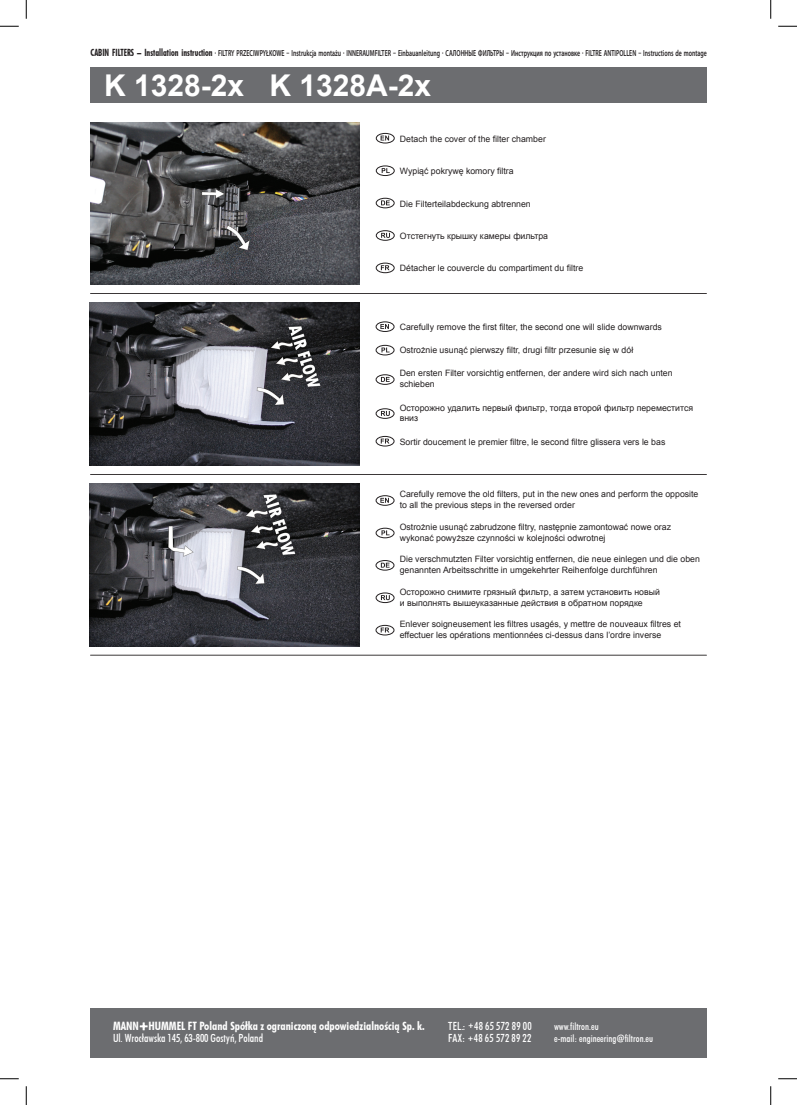
<style>
.page{position:relative;width:797px;height:1105px;background:#fff}
.page>*{position:absolute;margin:0;border:0;box-sizing:border-box;transform-origin:0 0}
.t1{font:700 30px "Arial";color:#fff}
.t2{font:11.5px "Futura Bd Cn AT";color:#fff}
.t3{font:11.25px/12.5px "Futura Md Cn AT";letter-spacing:.005em;color:#fff}
.t4{font:10px/12.5px "Futura Md Cn AT";color:#fff}
.t5{font:8.75px/10.9px "Arial";color:#231f20}
.t6{font:600 8.75px "Myriad Pro";color:#231f20;scale:.67 1}
.s1{font-family:"Futura Bd Cn AT";font-weight:400;font-size:10px}
.s2{font-family:"Futura Black AT";font-size:7.5px}
.s3{font-family:"Futura X Blk Cn AT";font-size:8.75px}
</style>
<div class="page">
<div style="left:90px;top:68px;width:617px;height:35px;background:#6c6d70"></div>
<div style="left:90px;top:1008px;width:617px;height:49px;background:#6c6d70"></div>
<hr style="left:90px;top:293px;width:617px;height:1px;background:#231f20">
<hr style="left:90px;top:474px;width:617px;height:1px;background:#231f20">
<hr style="left:90px;top:655px;width:617px;height:1px;background:#231f20">
<svg style="left:140px;top:1022px;width:8px;height:8px"></svg>
<svg style="left:380px;top:136px;width:9px;height:4px"></svg>
<div style="left:376px;top:133px;width:18px;height:10px;border:1px solid #231f20;border-radius:50%"></div>
<svg style="left:381px;top:168px;width:9px;height:5px"></svg>
<div style="left:376px;top:166px;width:18px;height:10px;border:1px solid #231f20;border-radius:50%"></div>
<svg style="left:381px;top:200px;width:9px;height:5px"></svg>
<div style="left:376px;top:198px;width:18px;height:10px;border:1px solid #231f20;border-radius:50%"></div>
<svg style="left:381px;top:233px;width:9px;height:5px"></svg>
<div style="left:376px;top:230px;width:18px;height:11px;border:1px solid #231f20;border-radius:50%"></div>
<svg style="left:381px;top:265px;width:8px;height:5px"></svg>
<div style="left:376px;top:263px;width:18px;height:10px;border:1px solid #231f20;border-radius:50%"></div>
<img style="left:90px;top:122px;width:269px;height:163px">
<svg style="left:380px;top:324px;width:9px;height:5px"></svg>
<div style="left:376px;top:321px;width:18px;height:11px;border:1px solid #231f20;border-radius:50%"></div>
<svg style="left:381px;top:347px;width:8px;height:5px"></svg>
<div style="left:376px;top:345px;width:18px;height:10px;border:1px solid #231f20;border-radius:50%"></div>
<svg style="left:381px;top:377px;width:8px;height:5px"></svg>
<div style="left:376px;top:374px;width:18px;height:11px;border:1px solid #231f20;border-radius:50%"></div>
<svg style="left:381px;top:411px;width:9px;height:5px"></svg>
<div style="left:376px;top:408px;width:18px;height:11px;border:1px solid #231f20;border-radius:50%"></div>
<svg style="left:381px;top:439px;width:8px;height:4px"></svg>
<div style="left:376px;top:436px;width:18px;height:10px;border:1px solid #231f20;border-radius:50%"></div>
<svg style="left:380px;top:498px;width:9px;height:5px"></svg>
<div style="left:376px;top:495px;width:18px;height:11px;border:1px solid #231f20;border-radius:50%"></div>
<svg style="left:381px;top:530px;width:8px;height:5px"></svg>
<div style="left:376px;top:528px;width:18px;height:10px;border:1px solid #231f20;border-radius:50%"></div>
<svg style="left:381px;top:563px;width:8px;height:5px"></svg>
<div style="left:375px;top:560px;width:19px;height:10px;border:1px solid #231f20;border-radius:50%"></div>
<svg style="left:381px;top:595px;width:9px;height:5px"></svg>
<div style="left:376px;top:593px;width:18px;height:10px;border:1px solid #231f20;border-radius:50%"></div>
<svg style="left:381px;top:627px;width:8px;height:5px"></svg>
<div style="left:375px;top:625px;width:19px;height:10px;border:1px solid #231f20;border-radius:50%"></div>
<img style="left:90px;top:303px;width:269px;height:162px">
<img style="left:90px;top:484px;width:269px;height:162px">
<svg style="left:0;top:25px;width:19px;height:2px"></svg>
<svg style="left:778px;top:25px;width:19px;height:2px"></svg>
<svg style="left:0;top:1078px;width:19px;height:1px"></svg>
<svg style="left:778px;top:1078px;width:19px;height:1px"></svg>
<svg style="left:25px;top:0;width:2px;height:19px"></svg>
<svg style="left:25px;top:1086px;width:2px;height:19px"></svg>
<svg style="left:770px;top:0;width:1px;height:19px"></svg>
<svg style="left:770px;top:1086px;width:1px;height:19px"></svg>
<p class="t6" style="left:90px;top:47px;width:921px"><span class="s1">CABIN FILTERS – Installation instruction</span> · FILTRY PRZECIWPYŁKOWE – Instrukcja montażu · INNERAUMFILTER – Einbauanleitung · САЛОННЫЕ ФИЛЬТРЫ – Инструкция по установке · FILTRE ANTIPOLLEN – Instructions de montage</p>
<h1 class="t1" style="left:104px;top:66px;width:328px">K 1328-2x K 1328A-2x</h1>
<p class="t5" style="left:400px;top:133px;width:147px">Detach the cover of the filter chamber</p>
<p class="t5" style="left:400px;top:166px;width:115px">Wypiąć pokrywę komory filtra</p>
<p class="t5" style="left:400px;top:198px;width:132px">Die Filterteilabdeckung abtrennen</p>
<p class="t5" style="left:400px;top:231px;width:150px">Отстегнуть крышку камеры фильтра</p>
<p class="t5" style="left:400px;top:263px;width:185px">Détacher le couvercle du compartiment du filtre</p>
<p class="t5" style="left:400px;top:321px;width:264px">Carefully remove the first filter, the second one will slide downwards</p>
<p class="t5" style="left:400px;top:345px;width:235px">Ostrożnie usunąć pierwszy filtr, drugi filtr przesunie się w dół</p>
<p class="t5" style="left:400px;top:368px;width:274px">Den ersten Filter vorsichtig entfernen, der andere wird sich nach unten schieben</p>
<p class="t5" style="left:400px;top:402px;width:295px">Осторожно удалить первый фильтр, тогда второй фильтр переместится вниз</p>
<p class="t5" style="left:400px;top:436px;width:267px">Sortir doucement le premier filtre, le second filtre glissera vers le bas</p>
<p class="t5" style="left:400px;top:489px;width:300px">Carefully remove the old filters, put in the new ones and perform the opposite to all the previous steps in the reversed order</p>
<p class="t5" style="left:400px;top:521px;width:273px">Ostrożnie usunąć zabrudzone filtry, następnie zamontować nowe oraz wykonać powyższe czynności w kolejności odwrotnej</p>
<p class="t5" style="left:400px;top:554px;width:302px">Die verschmutzten Filter vorsichtig entfernen, die neue einlegen und die oben genannten Arbeitsschritte in umgekehrter Reihenfolge durchführen</p>
<p class="t5" style="left:400px;top:586px;width:262px">Осторожно снимите грязный фильтр, а затем установить новый и выполнять вышеуказанные действия в обратном порядке</p>
<p class="t5" style="left:400px;top:619px;width:283px">Enlever soigneusement les filtres usagés, y mettre de nouveaux filtres et effectuer les opérations mentionnées ci-dessus dans l’ordre inverse</p>
<h2 class="t2" style="left:113px;top:1019px;width:313px">MANN+HUMMEL FT Poland Spółka z ograniczoną odpowiedzialnością Sp. k.</h2>
<p class="t3" style="left:113px;top:1032px;width:152px">Ul. Wrocławska 145, 63-800 Gostyń, Poland</p>
<p class="t3" style="left:448px;top:1019px;width:85px">TEL.: <span class="s2">+</span>48 65 572 89 00<br>FAX: <span class="s2">+</span>48 65 572 89 22</p>
<p class="t4" style="left:554px;top:1020px;width:101px">www.filtron.eu<br>e-mail: engineering<span class="s3">@</span>filtron.eu</p>
</div>
